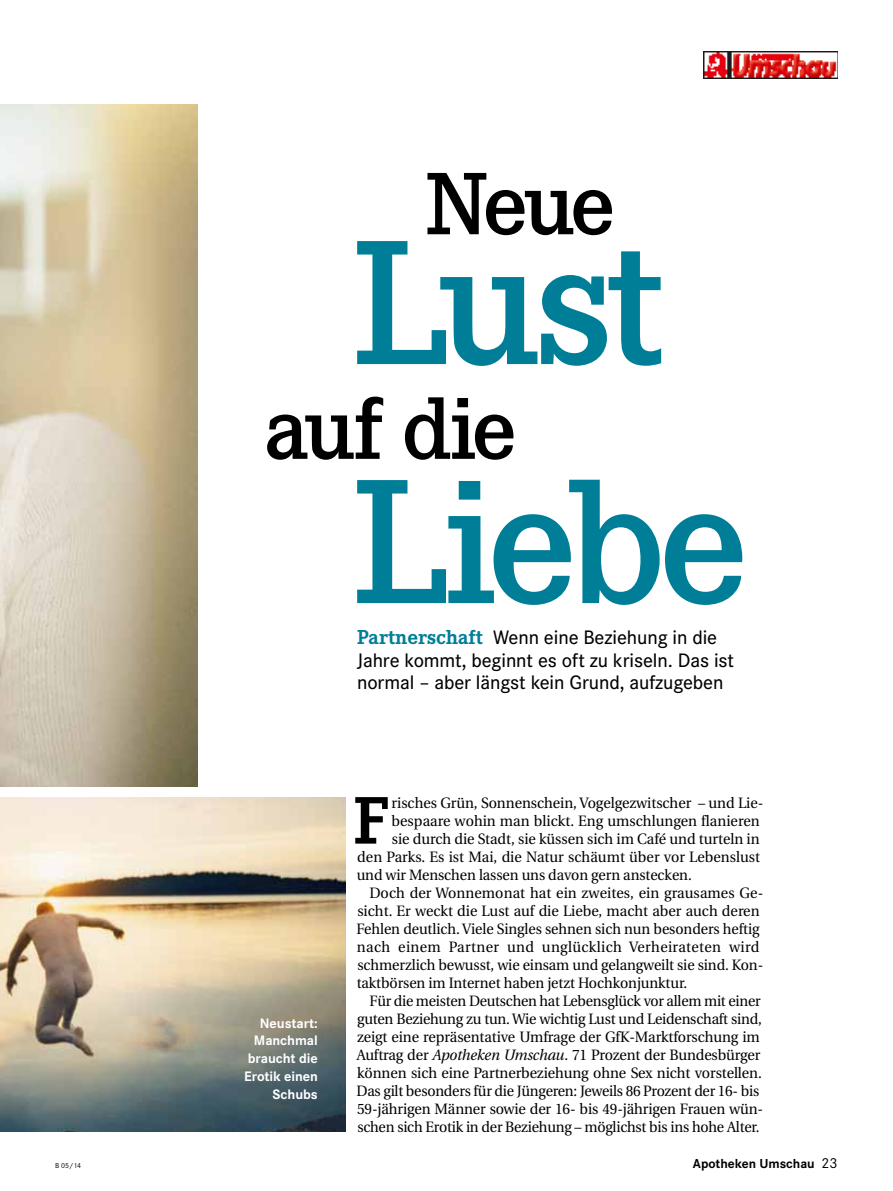
<style>
.page{position:relative;width:893px;height:1191px;background:#fff}
.page>*{position:absolute;margin:0;border:0;box-sizing:border-box;transform-origin:0 0}
.t1{font:600 184.35px/239px "Corporate E";letter-spacing:-.04em;color:#007e98}
.t2{font:600 91.95px "Corporate E";letter-spacing:-.055em;color:#000}
.t3{font:700 69.75px "Corporate E";color:#000;scale:.95 1}
.t4{font:500 20.25px/22.5px "Corporate S";letter-spacing:-.005em;color:#000}
.t5{font:15px "Utopia";letter-spacing:-.005em;color:#000;scale:.96 1}
.t6{font:15px "Utopia";letter-spacing:-.005em;color:#000;scale:.95 1}
.t7{font:15px "Utopia";letter-spacing:.025em;color:#000;scale:.96 1}
.t8{font:700 14.25px/17.7px "Corporate S";letter-spacing:-.005em;color:#fff;text-align:right}
.t9{font:700 13.5px "Corporate S";color:#000}
.t10{font:7.5px "Corporate S";color:#000}
.s1{font-family:"Corporate E";font-weight:700;font-size:21px;color:#007e98}
.s2{font-style:italic}
.s3{font-weight:400;font-size:15px}
</style>
<div class="page">
<img style="left:0;top:104px;width:198px;height:682px">
<img style="left:0;top:797px;width:346px;height:334px">
<img style="left:703px;top:51px;width:135px;height:28px">
<h2 class="t2" style="left:425px;top:153px;width:192px">Neue</h2>
<h1 class="t1" style="left:352px;top:186px;width:398px">Lust<br>Liebe</h1>
<h2 class="t2" style="left:265px;top:377px;width:254px">auf die</h2>
<h3 class="t4" style="left:357px;top:626px;width:379px"><span class="s1">Partnerschaft</span> Wenn eine Beziehung in die<br>Jahre kommt, beginnt es oft zu kriseln. Das ist normal – aber längst kein Grund, aufzugeben</h3>
<p class="t8" style="left:244px;top:1014px;width:75px">Neustart:<br>Manchmal braucht die<br>Erotik einen<br>Schubs</p>
<h3 class="t3" style="left:354px;top:781px;width:38px">F</h3>
<p class="t5" style="left:392px;top:794px;width:389px">risches Grün, Sonnenschein, Vogelgezwitscher – und Lie-</p>
<p class="t5" style="left:392px;top:812px;width:385px">bespaare wohin man blickt. Eng umschlungen flanieren</p>
<p class="t5" style="left:392px;top:830px;width:384px">sie durch die Stadt, sie küssen sich im Café und turteln in</p>
<p class="t5" style="left:357px;top:848px;width:421px">den Parks. Es ist Mai, die Natur schäumt über vor Lebenslust</p>
<p class="t6" style="left:357px;top:866px;width:354px">und wir Menschen lassen uns davon gern anstecken.</p>
<p class="t5" style="left:369px;top:884px;width:412px">Doch der Wonnemonat hat ein zweites, ein grausames Ge-</p>
<p class="t5" style="left:357px;top:902px;width:421px">sicht. Er weckt die Lust auf die Liebe, macht aber auch deren</p>
<p class="t6" style="left:357px;top:920px;width:426px">Fehlen deutlich. Viele Singles sehnen sich nun besonders heftig</p>
<p class="t7" style="left:357px;top:938px;width:421px">nach einem Partner und unglücklich Verheirateten wird</p>
<p class="t6" style="left:357px;top:956px;width:429px">schmerzlich bewusst, wie einsam und gelangweilt sie sind. Kon-</p>
<p class="t6" style="left:357px;top:974px;width:350px">taktbörsen im Internet haben jetzt Hochkonjunktur.</p>
<p class="t6" style="left:369px;top:992px;width:413px">Für die meisten Deutschen hat Lebensglück vor allem mit einer</p>
<p class="t6" style="left:357px;top:1010px;width:428px">guten Beziehung zu tun. Wie wichtig Lust und Leidenschaft sind,</p>
<p class="t5" style="left:357px;top:1028px;width:421px">zeigt eine repräsentative Umfrage der GfK-Marktforschung im</p>
<p class="t5" style="left:357px;top:1046px;width:422px">Auftrag der <span class="s2">Apotheken Umschau</span>. 71 Prozent der Bundesbürger</p>
<p class="t5" style="left:357px;top:1064px;width:423px">können sich eine Partnerbeziehung ohne Sex nicht vorstellen.</p>
<p class="t6" style="left:357px;top:1082px;width:425px">Das gilt besonders für die Jüngeren: Jeweils 86 Prozent der 16- bis</p>
<p class="t5" style="left:357px;top:1100px;width:425px">59-jährigen Männer sowie der 16- bis 49-jährigen Frauen wün-</p>
<p class="t6" style="left:357px;top:1118px;width:425px">schen sich Erotik in der Beziehung – möglichst bis ins hohe Alter.</p>
<p class="t10" style="left:55px;top:1161px;width:27px">B 05/14</p>
<p class="t9" style="left:693px;top:1155px;width:146px">Apotheken Umschau <span class="s3">23</span></p>
</div>
